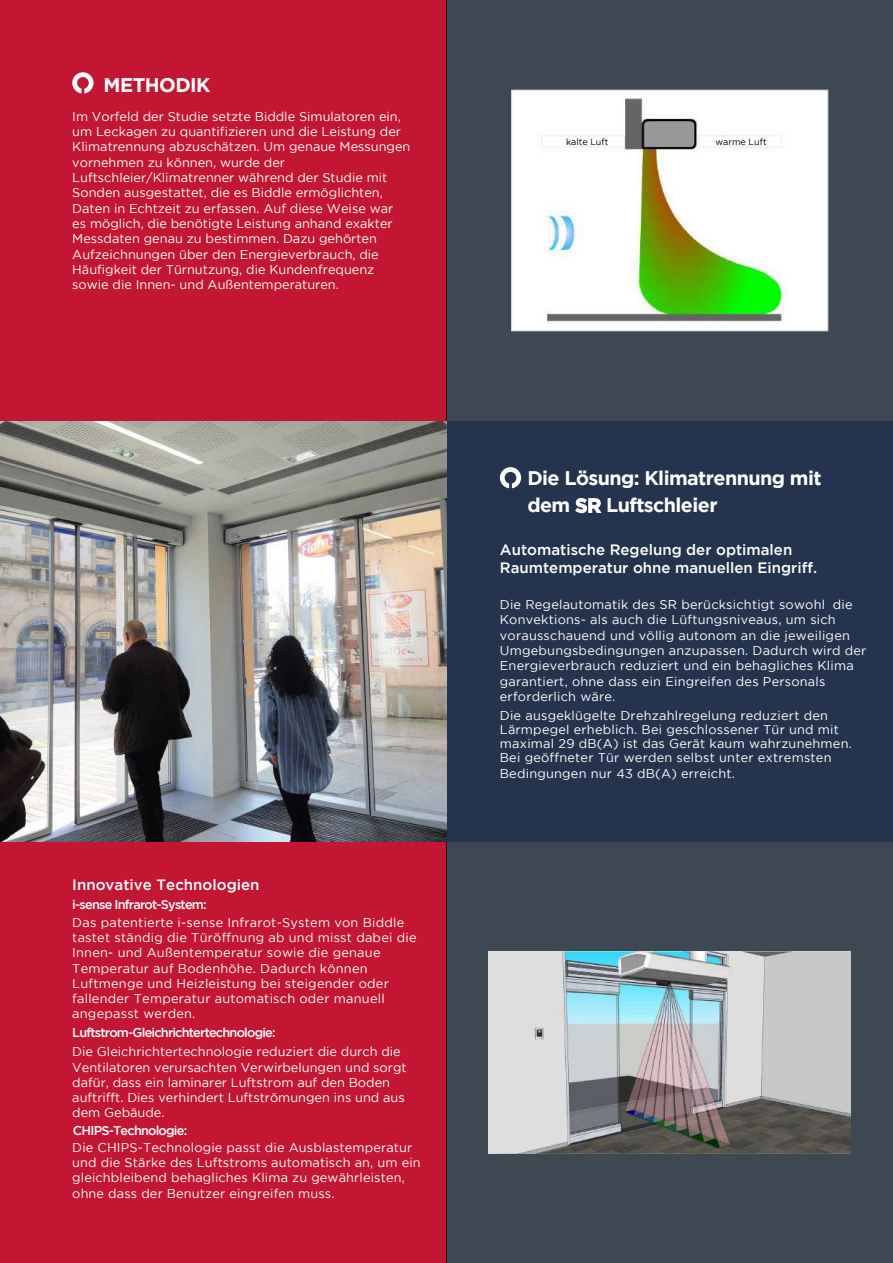
<style>
.page{position:relative;width:893px;height:1263px;background:#fff}
.page>*{position:absolute;margin:0;border:0;box-sizing:border-box;transform-origin:0 0}
.t1{font:700 19.65px/27.6px "Gotham";letter-spacing:-.03em;color:#fff}
.t2{font:500 15px/18px "Gotham";color:#fff}
.t3{font:12.75px/15.3px "Gotham";letter-spacing:.01em;color:#fff}
.t4{font:500 12.75px "Gotham";letter-spacing:-.065em;color:#fff}
.t5{font:9px "Gotham";color:#000}
</style>
<div class="page">
<div style="left:446px;top:842px;width:447px;height:421px;background:#3e4852"></div>
<div style="left:446px;top:0;width:447px;height:421px;background:#3e4852"></div>
<div style="left:0;top:0;width:446px;height:421px;background:#c31632"></div>
<div style="left:446px;top:421px;width:447px;height:421px;background:#25344e"></div>
<svg style="left:72px;top:72px;width:22px;height:21px"></svg>
<div style="left:512px;top:90px;width:316px;height:241px;background:#fff"></div>
<img style="left:541px;top:95px;width:247px;height:227px">
<div style="left:561px;top:137px;width:42px;height:7px;background:#fff"></div>
<div style="left:716px;top:137px;width:45px;height:8px;background:#fff"></div>
<div style="left:511px;top:90px;width:317px;height:241px;border:1px solid #cfced1"></div>
<svg style="left:500px;top:467px;width:21px;height:21px"></svg>
<img style="left:0;top:421px;width:446px;height:421px">
<div style="left:0;top:842px;width:446px;height:421px;background:#c31632"></div>
<img style="left:489px;top:952px;width:362px;height:201px">
<h1 class="t1" style="left:104px;top:70px;width:108px">METHODIK</h1>
<p class="t3" style="left:72px;top:108px;width:340px">Im Vorfeld der Studie setzte Biddle Simulatoren ein, um Leckagen zu quantifizieren und die Leistung der Klimatrennung abzuschätzen. Um genaue Messungen vornehmen zu können, wurde der Luftschleier/Klimatrenner während der Studie mit Sonden ausgestattet, die es Biddle ermöglichten, Daten in Echtzeit zu erfassen. Auf diese Weise war<br>es möglich, die benötigte Leistung anhand exakter Messdaten genau zu bestimmen. Dazu gehörten Aufzeichnungen über den Energieverbrauch, die Häufigkeit der Türnutzung, die Kundenfrequenz sowie die Innen- und Außentemperaturen.</p>
<p class="t2" style="left:72px;top:875px;width:189px">Innovative Technologien</p>
<p class="t4" style="left:72px;top:897px;width:136px">i-sense Infrarot-System:</p>
<p class="t3" style="left:72px;top:914px;width:346px">Das patentierte i-sense Infrarot-System von Biddle tastet ständig die Türöffnung ab und misst dabei die Innen- und Außentemperatur sowie die genaue Temperatur auf Bodenhöhe. Dadurch können Luftmenge und Heizleistung bei steigender oder fallender Temperatur automatisch oder manuell angepasst werden.</p>
<p class="t4" style="left:72px;top:1025px;width:205px">Luftstrom-Gleichrichtertechnologie:</p>
<p class="t3" style="left:72px;top:1044px;width:336px">Die Gleichrichtertechnologie reduziert die durch die Ventilatoren verursachten Verwirbelungen und sorgt dafür, dass ein laminarer Luftstrom auf den Boden auftrifft. Dies verhindert Luftströmungen ins und aus dem Gebäude.</p>
<p class="t4" style="left:73px;top:1123px;width:116px">CHIPS-Technologie:</p>
<p class="t3" style="left:72px;top:1139px;width:350px">Die CHIPS-Technologie passt die Ausblastemperatur und die Stärke des Luftstroms automatisch an, um ein gleichbleibend behagliches Klima zu gewährleisten, ohne dass der Benutzer eingreifen muss.</p>
<p class="t5" style="left:566px;top:137px;width:44px">kalte Luft</p>
<p class="t5" style="left:715px;top:137px;width:53px">warme Luft</p>
<h1 class="t1" style="left:527px;top:464px;width:296px">Die Lösung: Klimatrennung mit dem SR Luftschleier</h1>
<p class="t2" style="left:500px;top:541px;width:319px">Automatische Regelung der optimalen<br>Raumtemperatur ohne manuellen Eingriff.</p>
<p class="t3" style="left:500px;top:597px;width:368px">Die Regelautomatik des SR berücksichtigt sowohl die Konvektions- als auch die Lüftungsniveaus, um sich vorausschauend und völlig autonom an die jeweiligen Umgebungsbedingungen anzupassen. Dadurch wird der Energieverbrauch reduziert und ein behagliches Klima garantiert, ohne dass ein Eingreifen des Personals erforderlich wäre.</p>
<p class="t3" style="left:500px;top:708px;width:354px;line-height:14.4px">Die ausgeklügelte Drehzahlregelung reduziert den Lärmpegel erheblich. Bei geschlossener Tür und mit maximal 29 dB(A) ist das Gerät kaum wahrzunehmen.<br>Bei geöffneter Tür werden selbst unter extremsten Bedingungen nur 43 dB(A) erreicht.</p>
</div>
